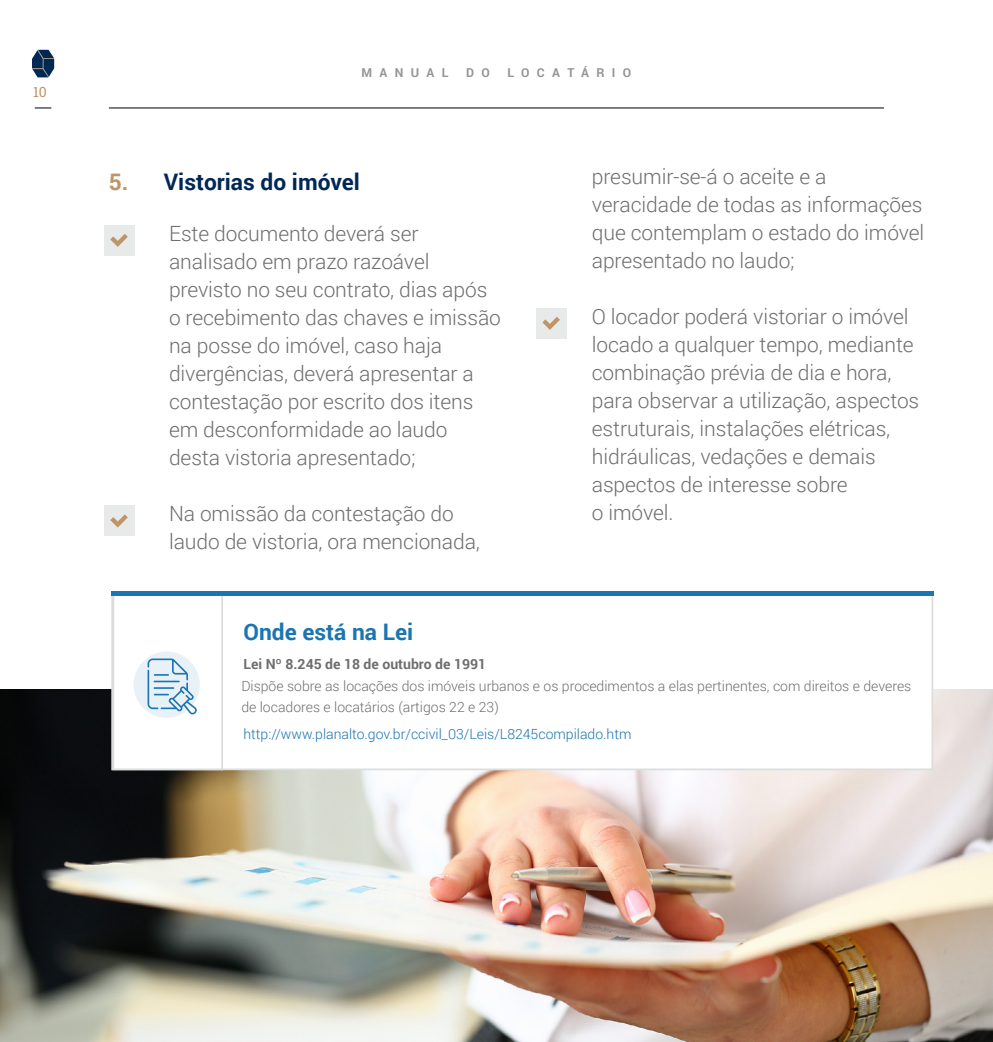
<style>
.page{position:relative;width:993px;height:1042px;background:#fff}
.page>*{position:absolute;margin:0;border:0;box-sizing:border-box;transform-origin:0 0}
.t1{font:700 22.75px "Roboto";color:#002855}
.t2{font:700 22.75px "Roboto";color:#1b75b1}
.t3{font:300 21px/28px "Roboto";letter-spacing:-.005em;color:#6d6e70}
.t4{font:300 14px/21px "Roboto";color:#6d6e70}
.t5{font:300 14px "Roboto";color:#1b75b1}
.t6{font:700 14px "Roboto";color:#6d6e70}
.t7{font:14px "Roboto Slab";color:#bd9667}
.t8{font:700 12.25px "Roboto";letter-spacing:.6em;color:#939598}
.s1{color:#bd9567}
</style>
<div class="page">
<hr style="left:109px;top:107px;width:774px;height:2px;background:#6d6e70">
<svg style="left:32px;top:50px;width:22px;height:27px"></svg>
<svg style="left:35px;top:107px;width:16px;height:2px"></svg>
<img style="left:0;top:690px;width:992px;height:352px">
<div style="left:535px;top:308px;width:31px;height:31px;background:#e8e9e9"></div>
<svg style="left:542px;top:317px;width:17px;height:13px"></svg>
<div style="left:104px;top:225px;width:30px;height:31px;background:#e8e9e9"></div>
<svg style="left:110px;top:234px;width:18px;height:13px"></svg>
<div style="left:104px;top:506px;width:30px;height:30px;background:#e8e9e9"></div>
<svg style="left:110px;top:514px;width:18px;height:13px"></svg>
<div style="left:111px;top:593px;width:821px;height:177px;background:#fff;border:2px solid #dcddde"></div>
<div style="left:112px;top:592px;width:111px;height:178px;background:#fff;border:2px solid #dcddde"></div>
<div style="left:133px;top:651px;width:67px;height:67px;background:#e8f1f7;border-radius:50%"></div>
<svg style="left:147px;top:658px;width:50px;height:57px"></svg>
<hr style="left:111px;top:592px;width:822px;height:4px;background:#1b75b1">
<p class="t7" style="left:33px;top:82px;width:15px">10</p>
<p class="t8" style="left:361px;top:64px;width:88px">MANUAL</p>
<p class="t8" style="left:466px;top:64px;width:25px">D O</p>
<p class="t8" style="left:507px;top:64px;width:125px">LOCATÁRIO</p>
<p class="t1" style="left:109px;top:166px;width:252px"><span class="s1">5.</span> Vistorias do imóvel</p>
<p class="t3" style="left:169px;top:219px;width:333px">Este documento deverá ser analisado em prazo razoável previsto no seu contrato, dias após o recebimento das chaves e imissão na posse do imóvel, caso haja divergências, deverá apresentar a contestação por escrito dos itens em desconformidade ao laudo desta vistoria apresentado;</p>
<p class="t3" style="left:169px;top:499px;width:312px">Na omissão da contestação do laudo de vistoria, ora mencionada,</p>
<p class="t3" style="left:591px;top:161px;width:334px">presumir-se-á o aceite e a veracidade de todas as informações que contemplam o estado do imóvel apresentado no laudo;</p>
<p class="t3" style="left:591px;top:301px;width:329px">O locador poderá vistoriar o imóvel locado a qualquer tempo, mediante combinação prévia de dia e hora, para observar a utilização, aspectos estruturais, instalações elétricas, hidráulicas, vedações e demais aspectos de interesse sobre<br>o imóvel.</p>
<p class="t2" style="left:243px;top:616px;width:171px">Onde está na Lei</p>
<p class="t6" style="left:243px;top:654px;width:244px">Lei Nº 8.245 de 18 de outubro de 1991</p>
<p class="t4" style="left:241px;top:674px;width:671px">Dispõe sobre as locações dos imóveis urbanos e os procedimentos a elas pertinentes, com direitos e deveres de locadores e locatários (artigos 22 e 23)</p>
<p class="t5" style="left:243px;top:724px;width:389px">http://www.planalto.gov.br/ccivil_03/Leis/L8245compilado.htm</p>
</div>
